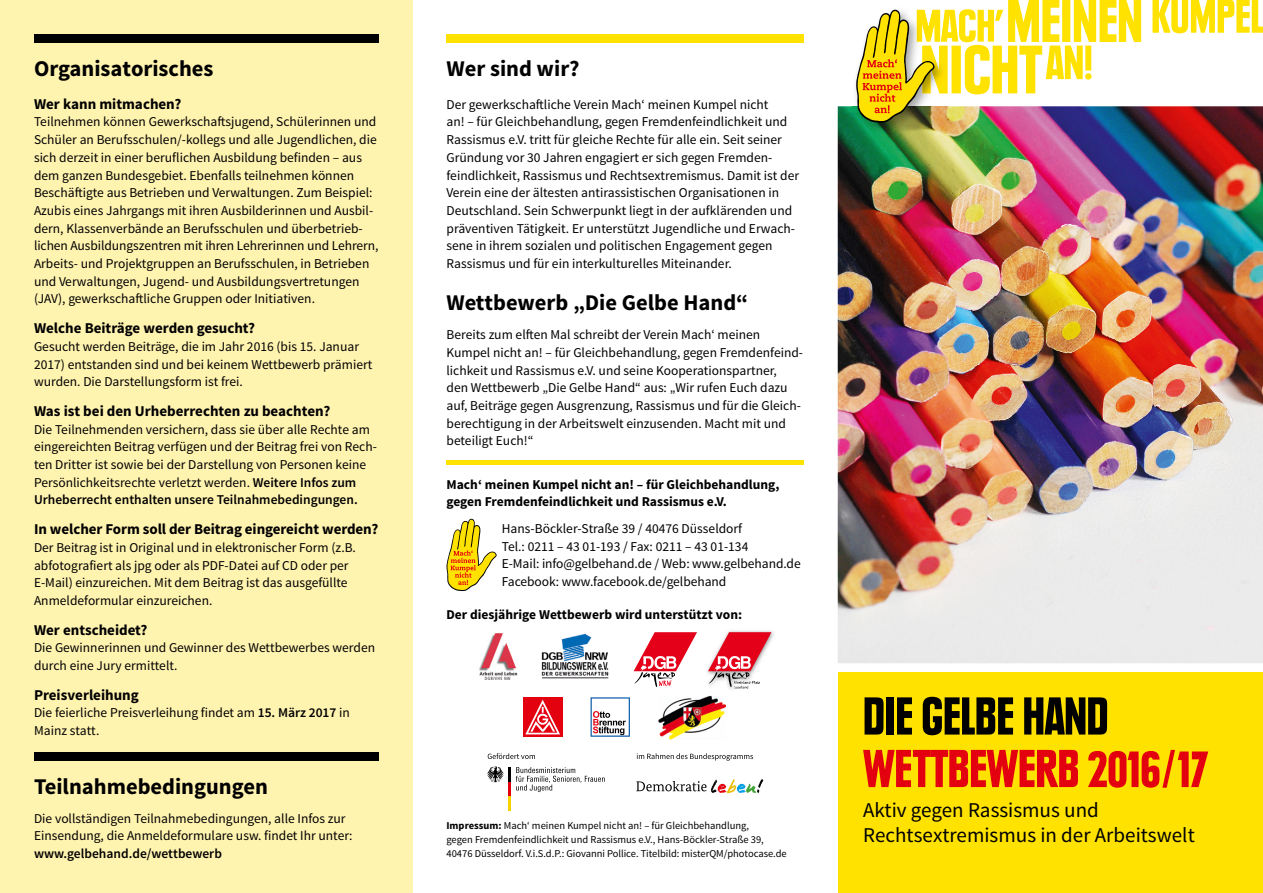
<style>
.page{position:relative;width:1263px;height:893px;background:#fff}
.page>*{position:absolute;margin:0;border:0;box-sizing:border-box;transform-origin:0 0}
.t1{font:900 condensed 52.5px "Plak";color:#e3000f}
.t2{font:900 condensed 52.5px "Plak";color:#000}
.t3{font:700 22.5px "Source Sans Pro";color:#000}
.t4{font:21px/25.5px "Source Sans Pro";color:#000}
.t5{font:700 15px "Source Sans Pro";color:#000}
.t6{font:13.5px/17.7px "Source Sans Pro";color:#000}
.t7{font:700 13.5px/17.7px "Source Sans Pro";color:#000}
.t8{font:600 13.5px "Source Sans Pro";color:#000}
.t9{font:10.5px/14.2px "Source Sans Pro";color:#000}
.s1{font-weight:600}
.s2{font-weight:700}
</style>
<div class="page">
<img style="left:838px;top:106px;width:425px;height:557px">
<div style="left:0;top:0;width:412px;height:893px;background:#fff3b0"></div>
<svg style="left:1152px;top:0;width:111px;height:33px"></svg>
<img style="left:853px;top:106px;width:94px;height:29px">
<svg style="left:856px;top:0;width:285px;height:123px"></svg>
<div style="left:446px;top:34px;width:358px;height:9px;background:#ffe200"></div>
<svg style="left:634px;top:632px;width:63px;height:55px"></svg>
<img style="left:542px;top:633px;width:67px;height:45px">
<svg style="left:446px;top:519px;width:51px;height:72px"></svg>
<hr style="left:508px;top:767px;width:3px;height:15px;background:#000">
<hr style="left:508px;top:782px;width:3px;height:14px;background:#e3000f">
<hr style="left:508px;top:796px;width:3px;height:15px;background:#f8d200">
<svg style="left:487px;top:766px;width:17px;height:16px"></svg>
<svg style="left:516px;top:767px;width:89px;height:25px"></svg>
<svg style="left:488px;top:753px;width:47px;height:6px"></svg>
<svg style="left:636px;top:779px;width:127px;height:14px"></svg>
<svg style="left:637px;top:753px;width:116px;height:8px"></svg>
<div style="left:446px;top:460px;width:358px;height:5px;background:#ffe200"></div>
<img style="left:707px;top:630px;width:67px;height:60px">
<svg style="left:708px;top:632px;width:63px;height:55px"></svg>
<div style="left:523px;top:697px;width:39px;height:40px;background:linear-gradient(to right,#e3000f,#e3000f)"></div>
<svg style="left:525px;top:700px;width:35px;height:34px"></svg>
<svg style="left:590px;top:697px;width:40px;height:40px"></svg>
<img style="left:479px;top:633px;width:39px;height:46px">
<img style="left:659px;top:695px;width:67px;height:44px">
<div style="left:34px;top:34px;width:344px;height:9px;background:#000"></div>
<div style="left:34px;top:752px;width:344px;height:9px;background:#000"></div>
<div style="left:838px;top:672px;width:425px;height:221px;background:#ffe200"></div>
<img style="left:734px;top:681px;width:24px;height:3px">
<h2 class="t3" style="left:34px;top:54px;width:181px">Organisatorisches</h2>
<p class="t5" style="left:34px;top:94px;width:149px">Wer kann mitmachen?</p>
<p class="t6" style="left:34px;top:113px;width:346px">Teilnehmen können Gewerkschaftsjugend, Schülerinnen und Schüler an Berufsschulen/-kollegs und alle Jugendlichen, die sich derzeit in einer beruflichen Ausbildung befinden – aus dem ganzen Bundesgebiet. Ebenfalls teilnehmen können Beschäftigte aus Betrieben und Verwaltungen. Zum Beispiel:<br>Azubis eines Jahrgangs mit ihren Ausbilderinnen und Ausbil&shy;dern, Klassenverbände an Berufsschulen und überbetrieb&shy;lichen Ausbildungszentren mit ihren Lehrerinnen und Lehrern, Arbeits- und Projektgruppen an Berufsschulen, in Betrieben und Verwaltungen, Jugend- und Ausbildungsvertretungen (JAV), gewerkschaftliche Gruppen oder Initiativen.</p>
<p class="t5" style="left:34px;top:319px;width:223px">Welche Beiträge werden gesucht?</p>
<p class="t6" style="left:34px;top:338px;width:340px">Gesucht werden Beiträge, die im Jahr 2016 (bis 15. Januar<br>2017) entstanden sind und bei keinem Wettbewerb prämiert wurden. Die Darstellungsform ist frei.</p>
<p class="t5" style="left:34px;top:401px;width:298px">Was ist bei den Urheberrechten zu beachten?</p>
<p class="t6" style="left:34px;top:421px;width:344px">Die Teilnehmenden versichern, dass sie über alle Rechte am eingereichten Beitrag verfügen und der Beitrag frei von Rech&shy;ten Dritter ist sowie bei der Darstellung von Personen keine Persönlichkeitsrechte verletzt werden. <span class="s1">Weitere Infos zum Urheberrecht enthalten unsere Teilnahmebedingungen.</span></p>
<p class="t5" style="left:34px;top:520px;width:346px">In welcher Form soll der Beitrag eingereicht werden?</p>
<p class="t6" style="left:34px;top:539px;width:323px">Der Beitrag ist in Original und in elektronischer Form (z.B. abfotografiert als jpg oder als PDF-Datei auf CD oder per E-Mail) einzureichen. Mit dem Beitrag ist das ausgefüllte Anmeldeformular einzureichen.</p>
<p class="t5" style="left:34px;top:620px;width:115px">Wer entscheidet?</p>
<p class="t6" style="left:34px;top:639px;width:343px">Die Gewinnerinnen und Gewinner des Wettbewerbes werden durch eine Jury ermittelt.</p>
<p class="t5" style="left:34px;top:685px;width:106px">Preisverleihung</p>
<p class="t6" style="left:34px;top:704px;width:317px">Die feierliche Preisverleihung findet am <span class="s1">15. März 2017</span> in<br>Mainz statt.</p>
<h2 class="t3" style="left:34px;top:772px;width:235px">Teilnahmebedingungen</h2>
<p class="t6" style="left:34px;top:809px;width:320px">Die vollständigen Teilnahmebedingungen, alle Infos zur<br>Einsendung, die Anmeldeformulare usw. findet Ihr unter:</p>
<p class="t8" style="left:34px;top:845px;width:189px">www.gelbehand.de/wettbewerb</p>
<h2 class="t3" style="left:446px;top:54px;width:135px">Wer sind wir?</h2>
<p class="t6" style="left:446px;top:96px;width:354px">Der gewerkschaftliche Verein Mach‘ meinen Kumpel nicht<br>an! – für Gleichbehandlung, gegen Fremdenfeindlichkeit und Rassismus e.V. tritt für gleiche Rechte für alle ein. Seit seiner Gründung vor 30 Jahren engagiert er sich gegen Fremden&shy;feindlichkeit, Rassismus und Rechtsextremismus. Damit ist der Verein eine der ältesten antirassistischen Organisationen in Deutschland. Sein Schwerpunkt liegt in der aufklärenden und präventiven Tätigkeit. Er unterstützt Jugendliche und Erwach&shy;sene in ihrem sozialen und politischen Engagement gegen Rassismus und für ein interkulturelles Miteinander.</p>
<h2 class="t3" style="left:446px;top:288px;width:303px">Wettbewerb „Die Gelbe Hand“</h2>
<p class="t6" style="left:446px;top:326px;width:358px">Bereits zum elften Mal schreibt der Verein Mach‘ meinen Kumpel nicht an! – für Gleichbehandlung, gegen Fremdenfeind&shy;lichkeit und Rassismus e.V. und seine Kooperationspartner,<br>den Wettbewerb „Die Gelbe Hand“ aus: „Wir rufen Euch dazu auf, Beiträge gegen Ausgrenzung, Rassismus und für die Gleich&shy;berechtigung in der Arbeitswelt einzusenden. Macht mit und beteiligt Euch!“</p>
<p class="t7" style="left:446px;top:476px;width:334px">Mach‘ meinen Kumpel nicht an! – für Gleichbehandlung, gegen Fremdenfeindlichkeit und Rassismus e.V.</p>
<p class="t6" style="left:502px;top:520px;width:300px">Hans-Böckler-Straße 39 / 40476 Düsseldorf<br>Tel.: 0211 – 43 01-193 / Fax: 0211 – 43 01-134<br>E-Mail: info@gelbehand.de / Web: www.gelbehand.de Facebook: www.facebook.de/gelbehand</p>
<p class="t7" style="left:446px;top:606px;width:297px">Der diesjährige Wettbewerb wird unterstützt von:</p>
<p class="t9" style="left:446px;top:818px;width:342px"><span class="s2">Impressum:</span> Mach‘ meinen Kumpel nicht an! – für Gleichbehandlung,<br>gegen Fremdenfeindlichkeit und Rassismus e.V., Hans-Böckler-Straße 39,<br>40476 Düsseldorf. V.i.S.d.P.: Giovanni Pollice. Titelbild: misterQM/photocase.de</p>
<h1 class="t2" style="left:863px;top:685px;width:246px">DIE GELBE HAND</h1>
<h1 class="t1" style="left:863px;top:738px;width:345px">WETTBEWERB 2016/17</h1>
<h3 class="t4" style="left:863px;top:797px;width:333px">Aktiv gegen Rassismus und<br>Rechtsextremismus in der Arbeitswelt</h3>
</div>
